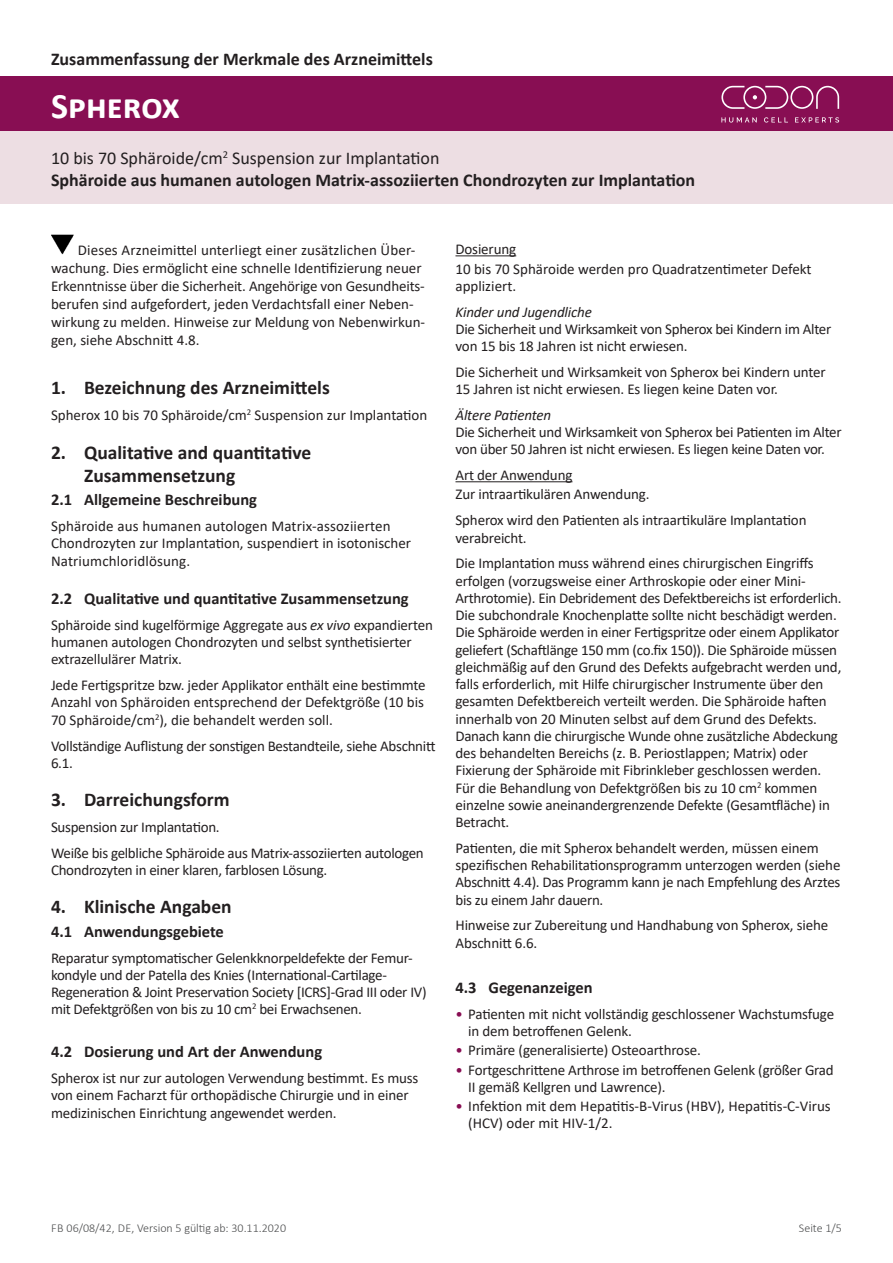
<style>
.page{position:relative;width:893px;height:1263px;background:#fff}
.page>*{position:absolute;margin:0;border:0;box-sizing:border-box;transform-origin:0 0}
.t1{font:700 36px "Calibri";color:#fff}
.t2{font:700 19.5px/23.4px "Calibri";color:#231f20}
.t3{font:700 18px/21.6px "Calibri";color:#231f20}
.t4{font:700 16.5px "Calibri";color:#231f20}
.t5{font:15px/17.2px "Calibri";letter-spacing:-.01em;color:#231f20}
.t6{font:15px/17.2px "Calibri";letter-spacing:.01em;color:#231f20}
.t7{font:italic 15px "Calibri";letter-spacing:-.01em;color:#231f20}
.t8{font:300 12px "Calibri";color:#4b4c4d}
.s1{font-weight:400}
.s2{font-style:italic}
.s3{color:#880e53}
</style>
<div class="page">
<img style="left:51px;top:235px;width:23px;height:19px">
<hr style="left:455px;top:255px;width:61px;height:1px;background:#231f20">
<hr style="left:455px;top:481px;width:117px;height:1px;background:#231f20">
<div style="left:0;top:77px;width:893px;height:55px;background:#880e53"></div>
<svg style="left:721px;top:117px;width:36px;height:6px"></svg>
<svg style="left:764px;top:117px;width:24px;height:6px"></svg>
<svg style="left:795px;top:117px;width:44px;height:6px"></svg>
<svg style="left:721px;top:86px;width:118px;height:23px"></svg>
<div style="left:0;top:132px;width:893px;height:72px;background:#eddee3"></div>
<p class="t3" style="left:51px;top:48px;width:383px">Zusammenfassung der Merkmale des Arzneimittels</p>
<h1 class="t1" style="left:51px;top:80px;width:130px">Spherox</h1>
<p class="t3" style="left:51px;top:147px;width:646px"><span class="s1">10 bis 70 Sphäroide/cm</span><sup>2</sup> <span class="s1">Suspension zur Implantation<br></span>Sphäroide aus humanen autologen Matrix-assoziierten Chondrozyten zur Implantation</p>
<p class="t5" style="left:51px;top:240px;width:376px;line-height:18px;text-indent:27px">Dieses Arzneimittel unterliegt einer zusätzlichen Über&shy;wachung. Dies ermöglicht eine schnelle Identifizierung neuer Erkenntnisse über die Sicherheit. Angehörige von Gesundheits&shy;berufen sind aufgefordert, jeden Verdachtsfall einer Neben&shy;wirkung zu melden. Hinweise zur Meldung von Nebenwirkun&shy;gen, siehe Abschnitt 4.8.</p>
<h2 class="t2" style="left:51px;top:376px;width:280px">1. Bezeichnung des Arzneimittels</h2>
<p class="t5" style="left:51px;top:406px;width:378px">Spherox 10 bis 70 Sphäroide/cm<sup>2</sup> Suspension zur Implantation</p>
<h2 class="t2" style="left:84px;top:440px;width:229px;text-indent:-33px">2. Qualitative and quantitative<br>Zusammensetzung</h2>
<p class="t4" style="left:51px;top:488px;width:208px">2.1 Allgemeine Beschreibung</p>
<p class="t6" style="left:51px;top:517px;width:362px">Sphäroide aus humanen autologen Matrix-assoziierten<br>Chondrozyten zur Implantation, suspendiert in isotonischer<br>Natriumchloridlösung.</p>
<p class="t4" style="left:51px;top:587px;width:359px">2.2 Qualitative und quantitative Zusammensetzung</p>
<p class="t5" style="left:51px;top:616px;width:383px">Sphäroide sind kugelförmige Aggregate aus <span class="s2">ex vivo</span> expandierten humanen autologen Chondrozyten und selbst synthetisierter extrazellulärer Matrix.</p>
<p class="t5" style="left:51px;top:676px;width:376px;text-align:justify">Jede Fertigspritze bzw. jeder Applikator enthält eine bestimmte Anzahl von Sphäroiden entsprechend der Defektgröße (10 bis 70 Sphäroide/cm<sup>2</sup>), die behandelt werden soll.</p>
<p class="t5" style="left:51px;top:736px;width:386px">Vollständige Auflistung der sonstigen Bestandteile, siehe Abschnitt<br>6.1.</p>
<h2 class="t2" style="left:51px;top:788px;width:180px">3. Darreichungsform</h2>
<p class="t5" style="left:51px;top:814px;width:374px;line-height:25.8px">Suspension zur Implantation.<br>Weiße bis gelbliche Sphäroide aus Matrix-assoziierten autologen</p>
<p class="t5" style="left:51px;top:861px;width:278px">Chondrozyten in einer klaren, farblosen Lösung.</p>
<h2 class="t2" style="left:51px;top:895px;width:182px">4. Klinische Angaben</h2>
<p class="t4" style="left:51px;top:920px;width:174px">4.1 Anwendungsgebiete</p>
<p class="t5" style="left:51px;top:948px;width:377px">Reparatur symptomatischer Gelenkknorpeldefekte der Femur&shy;kondyle und der Patella des Knies (International-Cartilage-Regeneration &amp; Joint Preservation Society [ICRS]-Grad III oder IV) mit Defektgrößen von bis zu 10 cm<sup>2</sup> bei Erwachsenen.</p>
<p class="t4" style="left:51px;top:1040px;width:273px">4.2 Dosierung und Art der Anwendung</p>
<p class="t5" style="left:51px;top:1069px;width:369px">Spherox ist nur zur autologen Verwendung bestimmt. Es muss von einem Facharzt für orthopädische Chirurgie und in einer medizinischen Einrichtung angewendet werden.</p>
<p class="t5" style="left:455px;top:239px;width:358px;line-height:19.4px">Dosierung<br>10 bis 70 Sphäroide werden pro Quadratzentimeter Defekt</p>
<p class="t5" style="left:455px;top:277px;width:62px">appliziert.</p>
<p class="t7" style="left:455px;top:301px;width:138px">Kinder und Jugendliche</p>
<p class="t5" style="left:455px;top:320px;width:377px">Die Sicherheit und Wirksamkeit von Spherox bei Kindern im Alter von 15 bis 18 Jahren ist nicht erwiesen.</p>
<p class="t5" style="left:455px;top:363px;width:372px">Die Sicherheit und Wirksamkeit von Spherox bei Kindern unter<br>15 Jahren ist nicht erwiesen. Es liegen keine Daten vor.</p>
<p class="t7" style="left:455px;top:404px;width:97px">Ältere Patienten</p>
<p class="t5" style="left:455px;top:423px;width:388px">Die Sicherheit und Wirksamkeit von Spherox bei Patienten im Alter von über 50 Jahren ist nicht erwiesen. Es liegen keine Daten vor.</p>
<p class="t5" style="left:455px;top:465px;width:195px;line-height:19.4px">Art der Anwendung<br>Zur intraartikulären Anwendung.</p>
<p class="t5" style="left:455px;top:511px;width:353px">Spherox wird den Patienten als intraartikuläre Implantation verabreicht.</p>
<p class="t5" style="left:455px;top:554px;width:388px">Die Implantation muss während eines chirurgischen Eingriffs erfolgen (vorzugsweise einer Arthroskopie oder einer Mini-Arthrotomie). Ein Debridement des Defektbereichs ist erforderlich.<br>Die subchondrale Knochenplatte sollte nicht beschädigt werden.<br>Die Sphäroide werden in einer Fertigspritze oder einem Applikator geliefert (Schaftlänge 150 mm (co.fix 150)). Die Sphäroide müssen gleichmäßig auf den Grund des Defekts aufgebracht werden und, falls erforderlich, mit Hilfe chirurgischer Instrumente über den gesamten Defektbereich verteilt werden. Die Sphäroide haften innerhalb von 20 Minuten selbst auf dem Grund des Defekts.<br>Danach kann die chirurgische Wunde ohne zusätzliche Abdeckung des behandelten Bereichs (z. B. Periostlappen; Matrix) oder Fixierung der Sphäroide mit Fibrinkleber geschlossen werden.<br>Für die Behandlung von Defektgrößen bis zu 10 cm<sup>2</sup> kommen einzelne sowie aneinandergrenzende Defekte (Gesamtfläche) in Betracht.</p>
<p class="t5" style="left:455px;top:839px;width:386px">Patienten, die mit Spherox behandelt werden, müssen einem spezifischen Rehabilitationsprogramm unterzogen werden (siehe Abschnitt 4.4). Das Programm kann je nach Empfehlung des Arztes bis zu einem Jahr dauern.</p>
<p class="t5" style="left:455px;top:916px;width:374px">Hinweise zur Zubereitung und Handhabung von Spherox, siehe<br>Abschnitt 6.6.</p>
<p class="t4" style="left:455px;top:976px;width:139px">4.3 Gegenanzeigen</p>
<p class="t5" style="left:468px;top:1004px;width:367px;text-indent:-13px"><span class="s3">•</span> Patienten mit nicht vollständig geschlossener Wachstumsfuge in dem betroffenen Gelenk.</p>
<p class="t5" style="left:455px;top:1041px;width:247px"><span class="s3">•</span> Primäre (generalisierte) Osteoarthrose.</p>
<p class="t5" style="left:468px;top:1060px;width:367px;text-indent:-13px"><span class="s3">•</span> Fortgeschrittene Arthrose im betroffenen Gelenk (größer Grad<br>II gemäß Kellgren und Lawrence).</p>
<p class="t5" style="left:468px;top:1097px;width:364px;text-indent:-13px"><span class="s3">•</span> Infektion mit dem Hepatitis-B-Virus (HBV), Hepatitis-C-Virus (HCV) oder mit HIV-1/2.</p>
<p class="t8" style="left:51px;top:1220px;width:236px">FB 06/08/42, DE, Version 5 gültig ab: 30.11.2020</p>
<p class="t8" style="left:799px;top:1220px;width:44px">Seite 1/5</p>
</div>
